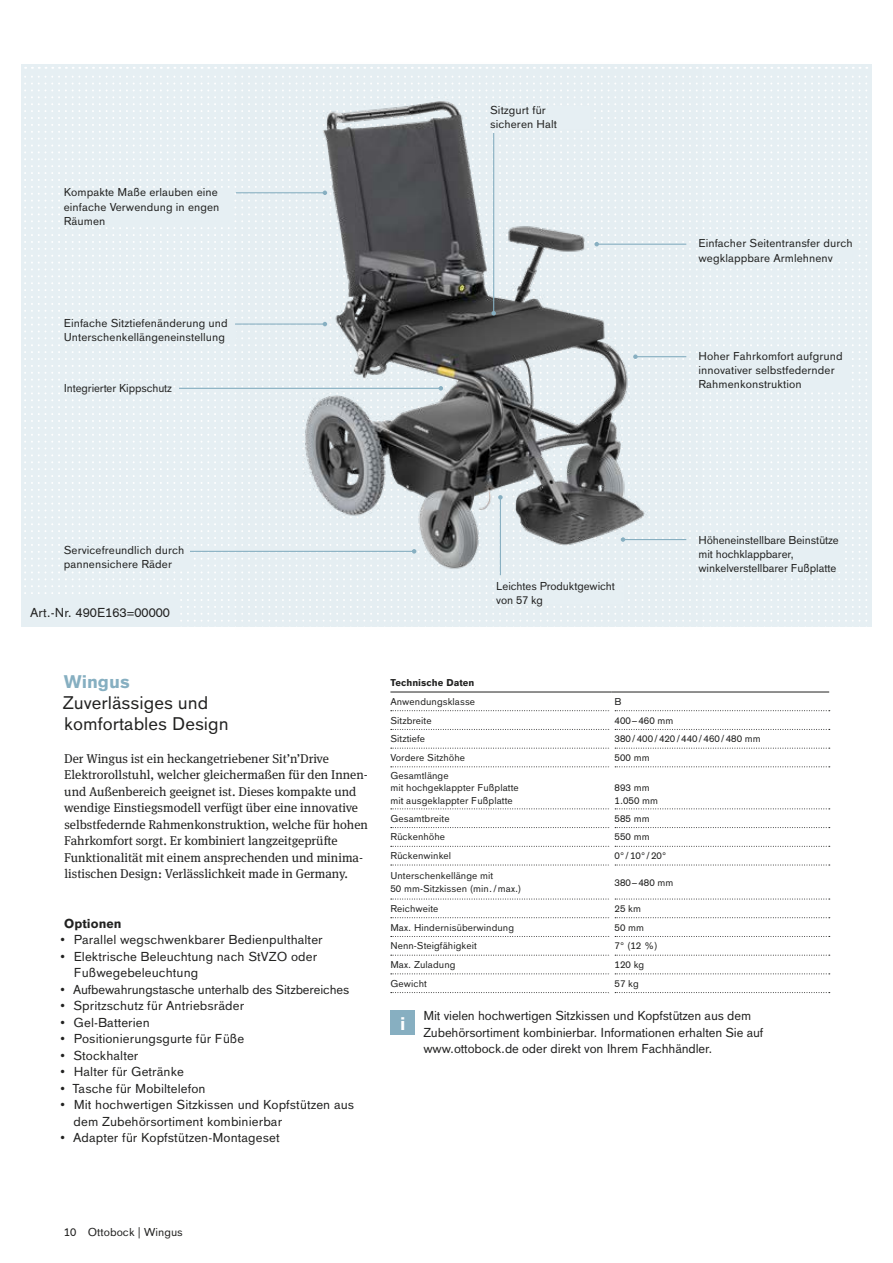
<style>
.page{position:relative;width:893px;height:1263px;background:#fff}
.page>*{position:absolute;margin:0;border:0;box-sizing:border-box;transform-origin:0 0}
.t1{font:18px/21px "OBO Sans";color:#222221}
.t2{font:700 18px "OBO Sans";color:#86afc1}
.t3{font:700 18px "OBO Sans";color:#fff}
.t4{font:12.75px/16.5px "OBO Sans";letter-spacing:.005em;color:#222221}
.t5{font:12.75px/16.5px "OBO Serif";color:#222221}
.t6{font:700 12.75px "OBO Sans";letter-spacing:.005em;color:#222221}
.t7{font:11.25px/14.2px "OBO Sans";letter-spacing:.005em;color:#222221}
.t8{font:9.75px/12.8px "OBO Sans";letter-spacing:.005em;color:#222221}
.t9{font:700 9.75px "OBO Sans";letter-spacing:.005em;color:#222221}
</style>
<div class="page">
<svg style="left:818px;top:67px;width:54px;height:559px"></svg>
<div style="left:390px;top:1011px;width:25px;height:24px;background:#87afc1"></div>
<svg style="left:391px;top:710px;width:218px;height:1px"></svg>
<svg style="left:615px;top:710px;width:215px;height:1px"></svg>
<svg style="left:391px;top:729px;width:218px;height:1px"></svg>
<svg style="left:615px;top:729px;width:215px;height:1px"></svg>
<svg style="left:391px;top:748px;width:218px;height:1px"></svg>
<svg style="left:615px;top:748px;width:215px;height:1px"></svg>
<svg style="left:391px;top:766px;width:218px;height:1px"></svg>
<svg style="left:615px;top:766px;width:215px;height:1px"></svg>
<svg style="left:391px;top:808px;width:218px;height:1px"></svg>
<svg style="left:615px;top:808px;width:215px;height:1px"></svg>
<svg style="left:391px;top:827px;width:218px;height:1px"></svg>
<svg style="left:615px;top:827px;width:215px;height:1px"></svg>
<svg style="left:391px;top:846px;width:218px;height:1px"></svg>
<svg style="left:615px;top:846px;width:215px;height:1px"></svg>
<svg style="left:391px;top:865px;width:218px;height:1px"></svg>
<svg style="left:615px;top:865px;width:215px;height:1px"></svg>
<svg style="left:391px;top:917px;width:218px;height:1px"></svg>
<svg style="left:615px;top:917px;width:215px;height:1px"></svg>
<svg style="left:391px;top:936px;width:218px;height:1px"></svg>
<svg style="left:615px;top:936px;width:215px;height:1px"></svg>
<svg style="left:391px;top:955px;width:218px;height:1px"></svg>
<svg style="left:615px;top:955px;width:215px;height:1px"></svg>
<svg style="left:391px;top:973px;width:218px;height:1px"></svg>
<svg style="left:615px;top:973px;width:215px;height:1px"></svg>
<svg style="left:391px;top:899px;width:218px;height:1px"></svg>
<svg style="left:615px;top:899px;width:215px;height:1px"></svg>
<svg style="left:391px;top:992px;width:218px;height:1px"></svg>
<svg style="left:615px;top:992px;width:215px;height:1px"></svg>
<hr style="left:390px;top:692px;width:222px;height:1px;background:#222221">
<hr style="left:612px;top:692px;width:217px;height:1px;background:#222221">
<div style="left:698px;top:535px;width:144px;height:37px;background:#e6eff3"></div>
<div style="left:698px;top:239px;width:159px;height:23px;background:#e6eff3"></div>
<div style="left:698px;top:351px;width:153px;height:37px;background:#e6eff3"></div>
<svg style="left:24px;top:67px;width:392px;height:559px"></svg>
<hr style="left:179px;top:388px;width:262px;height:1px;background:#87afc1">
<svg style="left:418px;top:67px;width:395px;height:559px"></svg>
<p class="t7" style="left:64px;top:185px;width:157px">Kompakte Maße erlauben eine einfache Verwendung in engen<br>Räumen</p>
<p class="t7" style="left:64px;top:316px;width:166px">Einfache Sitztiefenänderung und<br>Unterschenkellängeneinstellung</p>
<p class="t7" style="left:64px;top:381px;width:110px">Integrierter Kippschutz</p>
<p class="t7" style="left:490px;top:103px;width:68px">Sitzgurt für sicheren Halt</p>
<p class="t7" style="left:698px;top:236px;width:156px">Einfacher Seitentransfer durch wegklappbare Armlehnenv</p>
<p class="t7" style="left:698px;top:349px;width:146px">Hoher Fahrkomfort aufgrund innovativer selbstfedernder<br>Rahmenkonstruktion</p>
<p class="t7" style="left:64px;top:543px;width:122px">Servicefreundlich durch pannensichere Räder</p>
<p class="t4" style="left:30px;top:604px;width:141px">Art.-Nr. 490E163=00000</p>
<p class="t7" style="left:496px;top:578px;width:120px">Leichtes Produktgewicht von 57 kg</p>
<p class="t7" style="left:698px;top:533px;width:142px">Höheneinstellbare Beinstütze mit hochklappbarer, winkelverstellbarer Fußplatte</p>
<h1 class="t2" style="left:64px;top:671px;width:67px">Wingus</h1>
<h1 class="t1" style="left:63px;top:692px;width:168px">Zuverlässiges und komfortables Design</h1>
<p class="t5" style="left:64px;top:750px;width:305px">Der Wingus ist ein heckangetriebener Sit’n’Drive Elektrorollstuhl, welcher gleichermaßen für den Innen&shy;und Außenbereich geeignet ist. Dieses kompakte und wendige Einstiegsmodell verfügt über eine innovative selbstfedernde Rahmenkonstruktion, welche für hohen Fahrkomfort sorgt. Er kombiniert langzeitgeprüfte Funktionalität mit einem ansprechenden und minima&shy;listischen Design: Verlässlichkeit made in Germany.</p>
<p class="t6" style="left:64px;top:916px;width:59px">Optionen</p>
<p class="t4" style="left:60px;top:931px;width:264px">• Parallel wegschwenkbarer Bedienpulthalter</p>
<p class="t4" style="left:74px;top:948px;width:245px;text-indent:-14px">• Elektrische Beleuchtung nach StVZO oder<br>Fußwegebeleuchtung</p>
<p class="t4" style="left:60px;top:981px;width:291px">• Aufbewahrungstasche unterhalb des Sitzbereiches</p>
<p class="t4" style="left:60px;top:997px;width:186px">• Spritzschutz für Antriebsräder</p>
<p class="t4" style="left:60px;top:1014px;width:91px">• Gel-Batterien</p>
<p class="t4" style="left:60px;top:1030px;width:186px">• Positionierungsgurte für Füße</p>
<p class="t4" style="left:60px;top:1047px;width:80px">• Stockhalter</p>
<p class="t4" style="left:60px;top:1063px;width:125px">• Halter für Getränke</p>
<p class="t4" style="left:60px;top:1080px;width:147px">• Tasche für Mobiltelefon</p>
<p class="t4" style="left:74px;top:1096px;width:282px;text-indent:-14px">• Mit hochwertigen Sitzkissen und Kopfstützen aus dem Zubehörsortiment kombinierbar</p>
<p class="t4" style="left:60px;top:1129px;width:221px">• Adapter für Kopfstützen-Montageset</p>
<p class="t9" style="left:390px;top:677px;width:86px">Technische Daten</p>
<p class="t8" style="left:390px;top:695px;width:86px">Anwendungsklasse</p>
<p class="t8" style="left:615px;top:695px;width:8px">B</p>
<p class="t8" style="left:390px;top:714px;width:43px">Sitzbreite</p>
<p class="t8" style="left:615px;top:714px;width:60px">400–460 mm</p>
<p class="t8" style="left:390px;top:732px;width:36px">Sitztiefe</p>
<p class="t8" style="left:615px;top:732px;width:148px">380/400/420/440/460/480 mm</p>
<p class="t8" style="left:390px;top:751px;width:76px">Vordere Sitzhöhe</p>
<p class="t8" style="left:615px;top:751px;width:37px">500 mm</p>
<p class="t8" style="left:390px;top:769px;width:130px">Gesamtlänge<br>mit hochgeklappter Fußplatte mit ausgeklappter Fußplatte</p>
<p class="t8" style="left:615px;top:782px;width:45px">893 mm<br>1.050 mm</p>
<p class="t8" style="left:390px;top:812px;width:61px">Gesamtbreite</p>
<p class="t8" style="left:615px;top:812px;width:37px">585 mm</p>
<p class="t8" style="left:390px;top:831px;width:56px">Rückenhöhe</p>
<p class="t8" style="left:615px;top:831px;width:37px">550 mm</p>
<p class="t8" style="left:390px;top:849px;width:62px">Rückenwinkel</p>
<p class="t8" style="left:615px;top:849px;width:53px">0° /10° /20°</p>
<p class="t8" style="left:390px;top:869px;width:133px">Unterschenkellänge mit<br>50 mm-Sitzkissen (min./max.)</p>
<p class="t8" style="left:615px;top:876px;width:60px">380–480 mm</p>
<p class="t8" style="left:390px;top:902px;width:50px">Reichweite</p>
<p class="t8" style="left:615px;top:902px;width:28px">25 km</p>
<p class="t8" style="left:390px;top:921px;width:125px">Max. Hindernisüberwindung</p>
<p class="t8" style="left:615px;top:921px;width:31px">50 mm</p>
<p class="t8" style="left:390px;top:939px;width:88px">Nenn-Steigfähigkeit</p>
<p class="t8" style="left:615px;top:939px;width:45px">7° (12 %)</p>
<p class="t8" style="left:390px;top:958px;width:67px">Max. Zuladung</p>
<p class="t8" style="left:615px;top:958px;width:31px">120 kg</p>
<p class="t8" style="left:390px;top:977px;width:38px">Gewicht</p>
<p class="t8" style="left:615px;top:977px;width:26px">57 kg</p>
<h1 class="t3" style="left:400px;top:1013px;width:7px">i</h1>
<p class="t4" style="left:423px;top:1008px;width:342px">Mit vielen hochwertigen Sitzkissen und Kopfstützen aus dem<br>Zubehörsortiment kombinierbar. Informationen erhalten Sie auf www.ottobock.de oder direkt von Ihrem Fachhändler.</p>
<p class="t7" style="left:64px;top:1225px;width:121px">10 Ottobock | Wingus</p>
</div>
